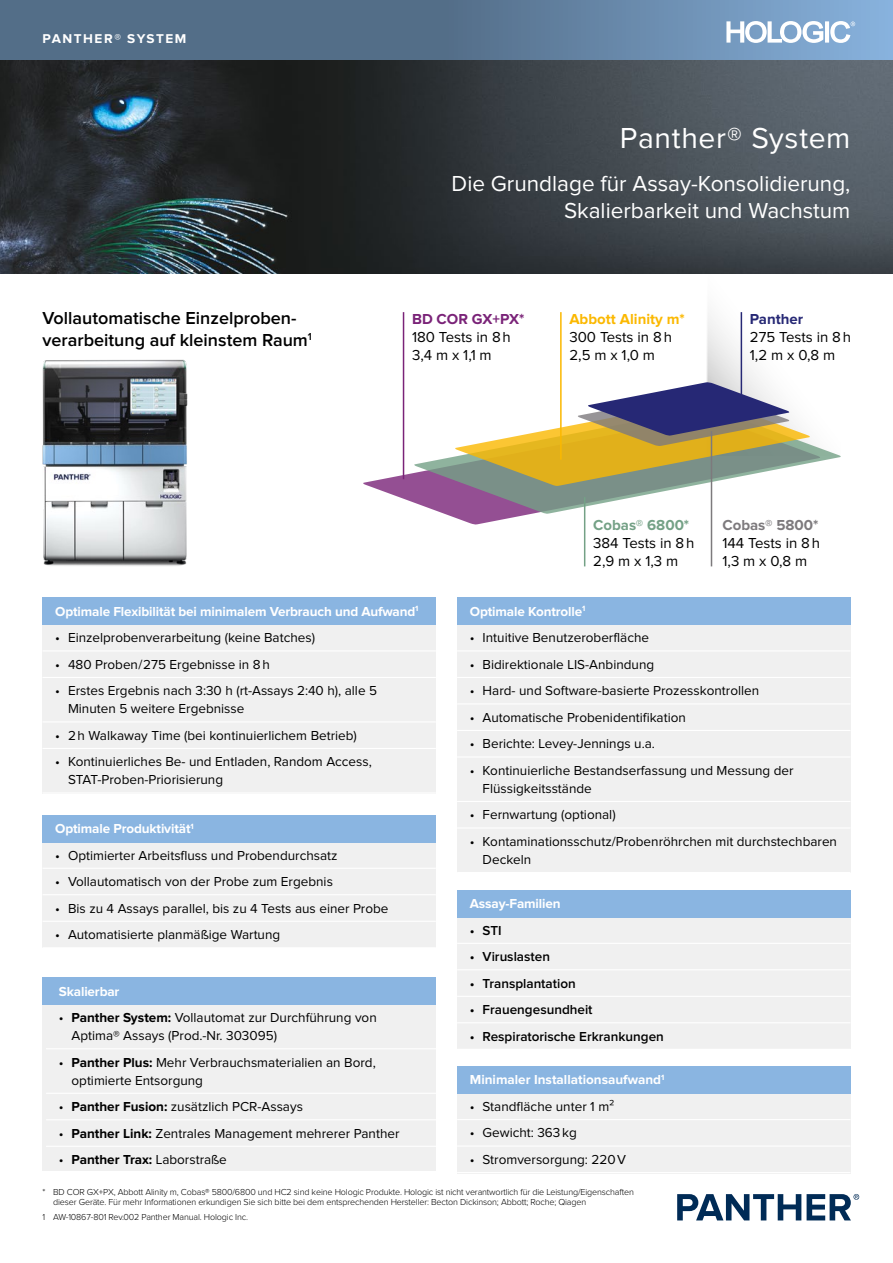
<style>
.page{position:relative;width:893px;height:1263px;background:#fff}
.page>*{position:absolute;margin:0;border:0;box-sizing:border-box;transform-origin:0 0}
.t1{font:30px "Proxima Nova";letter-spacing:.02em;color:#fff}
.t2{font:22.5px/27px "Proxima Nova";color:#fff;text-align:right}
.t3{font:600 18px/21.6px "Proxima Nova";color:#000}
.t4{font:15px/18px "Proxima Nova";color:#000}
.t5{font:700 15px "Proxima Nova";color:#fbb800}
.t6{font:700 15px "Proxima Nova";color:#7d7a7d}
.t7{font:700 15px "Proxima Nova";color:#74a186}
.t8{font:700 15px "Proxima Nova";color:#7a2378}
.t9{font:700 15px "Proxima Nova";color:#262875}
.t10{font:13.5px/18px "Proxima Nova";color:#000}
.t11{font:700 13.5px "Proxima Nova";letter-spacing:-.01em;color:#fff}
.t12{font:600 13.5px "Proxima Nova";color:#000}
.t13{font:700 13.2px "Proxima Nova";letter-spacing:.105em;color:#fff}
.t14{font:300 9px/10.8px "Proxima Nova";letter-spacing:-.015em;color:#000}
.s1{font-weight:700}
</style>
<div class="page">
<svg style="left:706px;top:273px;width:135px;height:103px"></svg>
<svg style="left:363px;top:403px;width:350px;height:135px"></svg>
<svg style="left:413px;top:403px;width:428px;height:123px"></svg>
<svg style="left:453px;top:376px;width:358px;height:120px"></svg>
<hr style="left:741px;top:312px;width:1px;height:85px;background:#262875">
<hr style="left:711px;top:431px;width:1px;height:135px;background:#7d7a7d">
<hr style="left:584px;top:497px;width:1px;height:69px;background:#74a186">
<hr style="left:560px;top:312px;width:2px;height:148px;background:#fbb800">
<hr style="left:403px;top:312px;width:1px;height:167px;background:#7a2378">
<div style="left:43px;top:621px;width:393px;height:173px;background:#f0f0f0"></div>
<div style="left:43px;top:977px;width:393px;height:194px;background:#f0f0f0"></div>
<div style="left:43px;top:977px;width:393px;height:27px;background:#8ab5e1"></div>
<div style="left:457px;top:621px;width:393px;height:252px;background:#f0f0f0"></div>
<div style="left:457px;top:597px;width:393px;height:28px;background:#8ab5e1"></div>
<div style="left:43px;top:823px;width:393px;height:125px;background:#f0f0f0"></div>
<div style="left:43px;top:815px;width:393px;height:27px;background:#8ab5e1"></div>
<div style="left:43px;top:597px;width:393px;height:28px;background:#8ab5e1"></div>
<svg style="left:0;top:0;width:893px;height:61px;background:#5e7b99"></svg>
<svg style="left:677px;top:1194px;width:124px;height:26px"></svg>
<svg style="left:807px;top:1194px;width:52px;height:26px"></svg>
<svg style="left:726px;top:21px;width:129px;height:22px"></svg>
<hr style="left:457px;top:650px;width:393px;height:1px;background:#fff">
<hr style="left:457px;top:677px;width:393px;height:1px;background:#fff">
<hr style="left:457px;top:703px;width:393px;height:1px;background:#fff">
<hr style="left:457px;top:730px;width:393px;height:1px;background:#fff">
<hr style="left:457px;top:756px;width:393px;height:1px;background:#fff">
<hr style="left:457px;top:801px;width:393px;height:1px;background:#fff">
<hr style="left:457px;top:827px;width:393px;height:1px;background:#fff">
<hr style="left:457px;top:872px;width:393px;height:1px;background:#fff">
<div style="left:457px;top:914px;width:393px;height:135px;background:#f0f0f0"></div>
<div style="left:457px;top:890px;width:393px;height:27px;background:#8ab5e1"></div>
<hr style="left:457px;top:943px;width:393px;height:1px;background:#fff">
<hr style="left:457px;top:969px;width:393px;height:1px;background:#fff">
<hr style="left:457px;top:996px;width:393px;height:1px;background:#fff">
<hr style="left:457px;top:1022px;width:393px;height:1px;background:#fff">
<hr style="left:43px;top:650px;width:393px;height:1px;background:#fff">
<hr style="left:43px;top:677px;width:393px;height:1px;background:#fff">
<hr style="left:43px;top:721px;width:393px;height:1px;background:#fff">
<hr style="left:43px;top:748px;width:393px;height:1px;background:#fff">
<hr style="left:43px;top:792px;width:393px;height:1px;background:#fff">
<hr style="left:43px;top:868px;width:393px;height:1px;background:#fff">
<hr style="left:43px;top:894px;width:393px;height:1px;background:#fff">
<hr style="left:43px;top:921px;width:393px;height:1px;background:#fff">
<hr style="left:43px;top:947px;width:393px;height:1px;background:#fff">
<div style="left:457px;top:1090px;width:393px;height:83px;background:#f0f0f0"></div>
<div style="left:457px;top:1066px;width:393px;height:28px;background:#8ab5e1"></div>
<hr style="left:457px;top:1119px;width:393px;height:1px;background:#fff">
<hr style="left:457px;top:1145px;width:393px;height:1px;background:#fff">
<hr style="left:457px;top:1172px;width:393px;height:1px;background:#fff">
<hr style="left:46px;top:1048px;width:391px;height:1px;background:#fff">
<hr style="left:46px;top:1093px;width:391px;height:1px;background:#fff">
<hr style="left:46px;top:1119px;width:391px;height:1px;background:#fff">
<hr style="left:46px;top:1146px;width:391px;height:1px;background:#fff">
<img style="left:0;top:61px;width:893px;height:212px">
<img style="left:42px;top:359px;width:146px;height:207px">
<p class="t13" style="left:43px;top:31px;width:145px">PANTHER® SYSTEM</p>
<h3 class="t3" style="left:43px;top:308px;width:271px">Vollautomatische Einzelproben&shy;verarbeitung auf kleinstem Raum<sup>1</sup></h3>
<h1 class="t1" style="left:620px;top:124px;width:232px">Panther® System</h1>
<h2 class="t2" style="left:452px;top:171px;width:400px">Die Grundlage für Assay-Konsolidierung,<br>Skalierbarkeit und Wachstum</h2>
<p class="t8" style="left:412px;top:310px;width:114px">BD COR GX+PX*</p>
<p class="t4" style="left:412px;top:329px;width:100px">180 Tests in 8h<br>3,4 m x 1,1 m</p>
<p class="t5" style="left:569px;top:310px;width:117px">Abbott Alinity m*</p>
<p class="t4" style="left:569px;top:329px;width:104px">300 Tests in 8h<br>2,5 m x 1,0 m</p>
<p class="t9" style="left:750px;top:310px;width:55px">Panther</p>
<p class="t4" style="left:750px;top:329px;width:103px">275 Tests in 8h<br>1,2 m x 0,8 m</p>
<p class="t7" style="left:593px;top:517px;width:98px">Cobas® 6800*</p>
<p class="t4" style="left:593px;top:535px;width:103px">384 Tests in 8h<br>2,9 m x 1,3 m</p>
<p class="t6" style="left:722px;top:517px;width:98px">Cobas® 5800*</p>
<p class="t4" style="left:722px;top:535px;width:99px">144 Tests in 8h<br>1,3 m x 0,8 m</p>
<p class="t11" style="left:55px;top:603px;width:365px">Optimale Flexibilität bei minimalem Verbrauch und Aufwand<sup>1</sup></p>
<p class="t10" style="left:55px;top:629px;width:261px">• Einzelprobenverarbeitung (keine Batches)</p>
<p class="t10" style="left:55px;top:656px;width:216px">• 480 Proben/275 Ergebnisse in 8h</p>
<p class="t10" style="left:68px;top:682px;width:311px;text-indent:-13px">• Erstes Ergebnis nach 3:30 h (rt-Assays 2:40 h), alle 5<br>Minuten 5 weitere Ergebnisse</p>
<p class="t10" style="left:55px;top:727px;width:303px">• 2h Walkaway Time (bei kontinuierlichem Betrieb)</p>
<p class="t10" style="left:68px;top:753px;width:305px;text-indent:-13px">• Kontinuierliches Be- und Entladen, Random Access,<br>STAT-Proben-Priorisierung</p>
<p class="t11" style="left:55px;top:821px;width:140px">Optimale Produktivität<sup>1</sup></p>
<p class="t10" style="left:55px;top:847px;width:284px">• Optimierter Arbeitsfluss und Probendurchsatz</p>
<p class="t10" style="left:55px;top:873px;width:279px">• Vollautomatisch von der Probe zum Ergebnis</p>
<p class="t10" style="left:55px;top:900px;width:335px">• Bis zu 4 Assays parallel, bis zu 4 Tests aus einer Probe</p>
<p class="t10" style="left:55px;top:926px;width:227px">• Automatisierte planmäßige Wartung</p>
<p class="t11" style="left:470px;top:603px;width:117px">Optimale Kontrolle<sup>1</sup></p>
<p class="t10" style="left:470px;top:629px;width:181px">• Intuitive Benutzeroberfläche</p>
<p class="t10" style="left:470px;top:656px;width:186px">• Bidirektionale LIS-Anbindung</p>
<p class="t10" style="left:470px;top:682px;width:291px">• Hard- und Software-basierte Prozesskontrollen</p>
<p class="t10" style="left:470px;top:709px;width:218px">• Automatische Probenidentifikation</p>
<p class="t10" style="left:470px;top:735px;width:187px">• Berichte: Levey-Jennings u.a.</p>
<p class="t10" style="left:483px;top:762px;width:313px;text-indent:-13px">• Kontinuierliche Bestandserfassung und Messung der<br>Flüssigkeitsstände</p>
<p class="t10" style="left:470px;top:806px;width:147px">• Fernwartung (optional)</p>
<p class="t10" style="left:483px;top:833px;width:356px;text-indent:-13px">• Kontaminationsschutz/Probenröhrchen mit durchstechbaren<br>Deckeln</p>
<p class="t11" style="left:470px;top:896px;width:92px">Assay-Familien</p>
<p class="t12" style="left:470px;top:922px;width:33px">• STI</p>
<p class="t12" style="left:470px;top:949px;width:82px">• Viruslasten</p>
<p class="t12" style="left:470px;top:975px;width:107px">• Transplantation</p>
<p class="t12" style="left:470px;top:1002px;width:124px">• Frauengesundheit</p>
<p class="t12" style="left:470px;top:1028px;width:195px">• Respiratorische Erkrankungen</p>
<p class="t11" style="left:59px;top:983px;width:62px">Skalierbar</p>
<p class="t10" style="left:72px;top:1009px;width:307px;text-indent:-13px">• <span class="s1">Panther System:</span> Vollautomat zur Durchführung von<br>Aptima® Assays (Prod.-Nr. 303095)</p>
<p class="t10" style="left:72px;top:1054px;width:306px;text-indent:-13px">• <span class="s1">Panther Plus:</span> Mehr Verbrauchsmaterialien an Bord, optimierte Entsorgung</p>
<p class="t10" style="left:59px;top:1098px;width:246px">• <span class="s1">Panther Fusion:</span> zusätzlich PCR-Assays</p>
<p class="t10" style="left:59px;top:1125px;width:342px">• <span class="s1">Panther Link:</span> Zentrales Management mehrerer Panther</p>
<p class="t10" style="left:59px;top:1151px;width:170px">• <span class="s1">Panther Trax:</span> Laborstraße</p>
<p class="t14" style="left:53px;top:1186px;width:582px;text-indent:-11px">* BD COR GX+PX, Abbott Alinity m, Cobas® 5800/6800 und HC2 sind keine Hologic Produkte. Hologic ist nicht verantwortlich für die Leistung/Eigenschaften dieser Geräte. Für mehr Informationen erkundigen Sie sich bitte bei dem entsprechenden Hersteller: Becton Dickinson; Abbott; Roche; Qiagen</p>
<p class="t14" style="left:43px;top:1212px;width:207px">1 AW-10867-801 Rev.002 Panther Manual. Hologic Inc.</p>
<p class="t11" style="left:470px;top:1072px;width:196px">Minimaler Installationsaufwand<sup>1</sup></p>
<p class="t10" style="left:470px;top:1098px;width:146px">• Standfläche unter 1 m²</p>
<p class="t10" style="left:470px;top:1124px;width:108px">• Gewicht: 363kg</p>
<p class="t10" style="left:470px;top:1151px;width:158px">• Stromversorgung: 220V</p>
</div>
